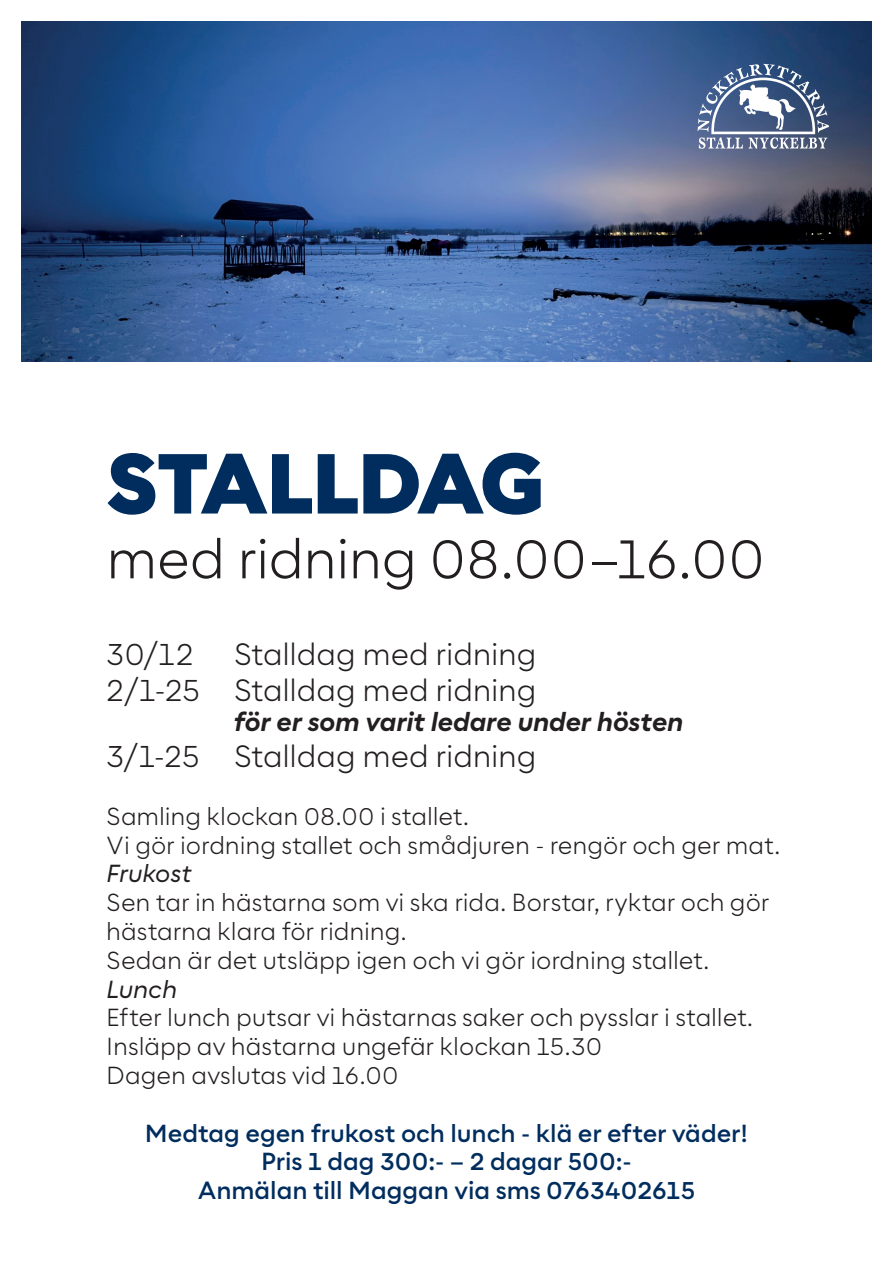
<style>
.page{position:relative;width:893px;height:1263px;background:#fff}
.page>*{position:absolute;margin:0;border:0;box-sizing:border-box;transform-origin:0 0}
.t1{font:900 82.5px "Corsa Grotesk";letter-spacing:-.025em;color:#002d5e}
.t2{font:300 54px "Corsa Grotesk";letter-spacing:-.015em;color:#231f20}
.t3{font:300 30px/36px "Corsa Grotesk";letter-spacing:-.01em;color:#231f20;text-align:right}
.t4{font:italic 700 25.5px "Corsa Grotesk";letter-spacing:-.005em;color:#231f20}
.t5{font:300 24px/28.8px "Corsa Grotesk";letter-spacing:-.005em;color:#231f20}
.t6{font:500 24px/28.8px "Corsa Grotesk";color:#002d5e;text-align:center}
.t7{font:italic 24px "Corsa Grotesk";letter-spacing:-.005em;color:#231f20}
</style>
<div class="page">
<img style="left:21px;top:21px;width:851px;height:340px">
<svg style="left:697px;top:64px;width:132px;height:85px"></svg>
<h1 class="t1" style="left:106px;top:426px;width:440px">STALLDAG</h1>
<h2 class="t2" style="left:106px;top:525px;width:660px">med ridning 08.00–16.00</h2>
<p class="t3" style="left:106px;top:635px;width:89px">30/12</p>
<p class="t3" style="left:106px;top:635px;width:432px">Stalldag med ridning<br>2/1-25 Stalldag med ridning</p>
<p class="t4" style="left:234px;top:704px;width:451px">för er som varit ledare under hösten</p>
<p class="t3" style="left:106px;top:738px;width:432px">3/1-25 Stalldag med ridning</p>
<p class="t5" style="left:106px;top:801px;width:675px">Samling klockan 08.00 i stallet.<br>Vi gör iordning stallet och smådjuren - rengör och ger mat.</p>
<p class="t7" style="left:106px;top:858px;width:87px">Frukost</p>
<p class="t5" style="left:106px;top:888px;width:665px">Sen tar in hästarna som vi ska rida. Borstar, ryktar och gör hästarna klara för ridning.<br>Sedan är det utsläpp igen och vi gör iordning stallet.</p>
<p class="t7" style="left:106px;top:973px;width:72px">Lunch</p>
<p class="t5" style="left:106px;top:1003px;width:648px">Efter lunch putsar vi hästarnas saker och pysslar i stallet.<br>Insläpp av hästarna ungefär klockan 15.30<br>Dagen avslutas vid 16.00</p>
<p class="t6" style="left:145px;top:1118px;width:604px">Medtag egen frukost och lunch - klä er efter väder!<br>Pris 1 dag 300:- – 2 dagar 500:-<br>Anmälan till Maggan via sms 0763402615</p>
</div>
